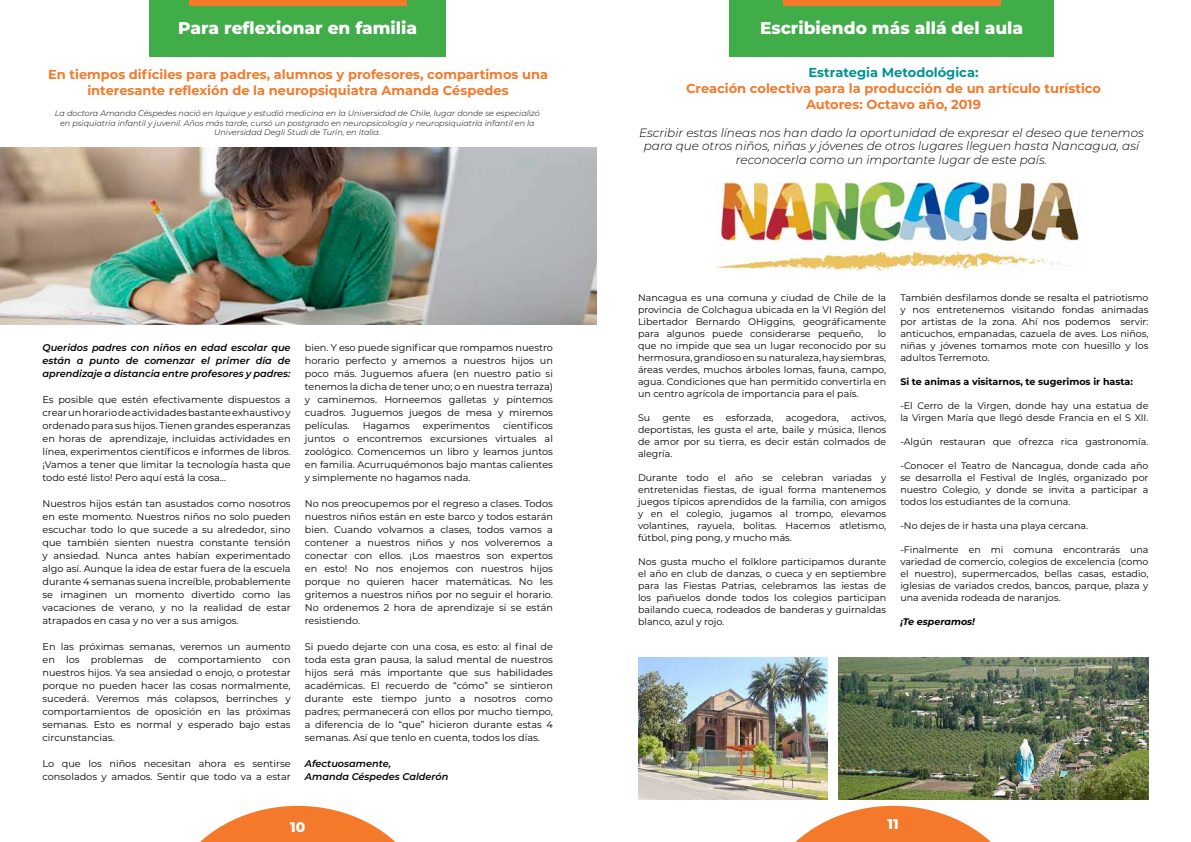
<style>
.page{position:relative;width:1191px;height:842px;background:#fff}
.page>*{position:absolute;margin:0;border:0;box-sizing:border-box;transform-origin:0 0}
.t1{font:800 17px "Montserrat";color:#fff}
.t2{font:800 14px "Montserrat";color:#fff}
.t3{font:700 13px/15.6px "Montserrat";color:#f4792b;text-align:center}
.t4{font:700 13px "Montserrat";color:#009394}
.t5{font:italic 300 12px/13.5px "Montserrat";color:#000;text-align:center}
.t6{font:9.7px/13px "Montserrat";color:#000;text-align:justify}
.t7{font:italic 600 9.7px/13px "Montserrat";color:#000;text-align:justify}
.t8{font:9.5px/12px "Montserrat";color:#000;text-align:justify}
.t9{font:700 9.5px "Montserrat";color:#000}
.t10{font:italic 700 9.5px "Montserrat";color:#000}
.t11{font:italic 300 8px/9.6px "Montserrat";color:#000;text-align:center}
</style>
<div class="page">
<svg style="left:200px;top:806px;width:196px;height:36px"></svg>
<svg style="left:795px;top:806px;width:196px;height:36px"></svg>
<img style="left:0;top:147px;width:596px;height:177px">
<img style="left:715px;top:183px;width:364px;height:87px">
<img style="left:638px;top:658px;width:189px;height:141px">
<img style="left:838px;top:658px;width:310px;height:141px">
<div style="left:150px;top:0;width:296px;height:57px;background:#41ad49"></div>
<div style="left:729px;top:0;width:325px;height:57px;background:#41ad49"></div>
<div style="left:189px;top:0;width:217px;height:5px;background:#f4792b"></div>
<div style="left:783px;top:0;width:217px;height:5px;background:#f4792b"></div>
<h1 class="t1" style="left:178px;top:15px;width:240px">Para reflexionar en familia</h1>
<h1 class="t1" style="left:760px;top:15px;width:265px">Escribiendo más allá del aula</h1>
<h3 class="t3" style="left:48px;top:66px;width:501px">En tiempos difíciles para padres, alumnos y profesores, compartimos una interesante reflexión de la neuropsiquiatra Amanda Céspedes</h3>
<p class="t11" style="left:55px;top:108px;width:486px">La doctora Amanda Céspedes nació en Iquique y estudió medicina en la Universidad de Chile, lugar donde se especializó en psiquiatría infantil y juvenil. Años más tarde, cursó un postgrado en neuropsicología y neuropsiquiatría infantil en la<br>Universidad Degli Studi de Turín, en Italia.</p>
<p class="t7" style="left:43px;top:341px;width:250px">Queridos padres con niños en edad escolar que están a punto de comenzar el primer día de aprendizaje a distancia entre profesores y padres:</p>
<p class="t6" style="left:43px;top:393px;width:250px">Es posible que estén efectivamente dispuestos a crear un horario de actividades bastante exhaustivo y ordenado para sus hijos. Tienen grandes esperanzas en horas de aprendizaje, incluidas actividades en línea, experimentos científicos e informes de libros. ¡Vamos a tener que limitar la tecnología hasta que todo esté listo! Pero aquí está la cosa...</p>
<p class="t6" style="left:43px;top:497px;width:250px">Nuestros hijos están tan asustados como nosotros en este momento. Nuestros niños no solo pueden escuchar todo lo que sucede a su alrededor, sino que también sienten nuestra constante tensión y ansiedad. Nunca antes habían experimentado algo así. Aunque la idea de estar fuera de la escuela durante 4 semanas suena increíble, probablemente se imaginen un momento divertido como las vacaciones de verano, y no la realidad de estar atrapados en casa y no ver a sus amigos.</p>
<p class="t6" style="left:43px;top:640px;width:250px">En las próximas semanas, veremos un aumento en los problemas de comportamiento con nuestros hijos. Ya sea ansiedad o enojo, o protestar porque no pueden hacer las cosas normalmente, sucederá. Veremos más colapsos, berrinches y comportamientos de oposición en las próximas semanas. Esto es normal y esperado bajo estas circunstancias.</p>
<p class="t6" style="left:43px;top:757px;width:250px">Lo que los niños necesitan ahora es sentirse consolados y amados. Sentir que todo va a estar</p>
<p class="t6" style="left:305px;top:341px;width:250px">bien. Y eso puede significar que rompamos nuestro horario perfecto y amemos a nuestros hijos un poco más. Juguemos afuera (en nuestro patio si tenemos la dicha de tener uno; o en nuestra terraza) y caminemos. Horneemos galletas y pintemos cuadros. Juguemos juegos de mesa y miremos películas.</p>
<p class="t6" style="left:305px;top:419px;width:250px;text-indent:198px">científicos juntos o encontremos excursiones virtuales al zoológico. Comencemos un libro y leamos juntos en familia. Acurruquémonos bajo mantas calientes y simplemente no hagamos nada.</p>
<p class="t6" style="left:305px;top:497px;width:250px">No nos preocupemos por el regreso a clases. Todos nuestros niños están en este barco y todos estarán bien. Cuando volvamos a clases, todos vamos a contener a nuestros niños y nos volveremos a conectar con ellos. ¡Los maestros son expertos en esto! No nos enojemos con nuestros hijos porque no quieren hacer matemáticas. No les gritemos a nuestros niños por no seguir el horario.<br>No ordenemos 2 hora de aprendizaje si se están resistiendo.</p>
<p class="t6" style="left:305px;top:640px;width:250px">Si puedo dejarte con una cosa, es esto: al final de toda esta gran pausa, la salud mental de nuestros hijos será más importante que sus habilidades académicas. El recuerdo de “cómo” se sintieron durante este tiempo junto a nosotros como padres; permanecerá con ellos por mucho tiempo, a diferencia de lo “que” hicieron durante estas 4 semanas. Así que tenlo en cuenta, todos los días.</p>
<p class="t7" style="left:305px;top:756px;width:145px">Afectuosamente,<br>Amanda Céspedes Calderón</p>
<p class="t6" style="left:363px;top:419px;width:49px">Hagamos</p>
<p class="t6" style="left:423px;top:419px;width:69px">experimentos</p>
<h3 class="t4" style="left:808px;top:63px;width:171px">Estrategia Metodológica:</h3>
<h3 class="t3" style="left:686px;top:80px;width:416px">Creación colectiva para la producción de un artículo turístico<br>Autores: Octavo año, 2019</h3>
<p class="t5" style="left:639px;top:126px;width:506px">Escribir estas líneas nos han dado la oportunidad de expresar el deseo que tenemos para que otros niños, niñas y jóvenes de otros lugares lleguen hasta Nancagua, así reconocerla como un importante lugar de este país.</p>
<p class="t8" style="left:638px;top:291px;width:250px">Nancagua es una comuna y ciudad de Chile de la provincia de Colchagua ubicada en la VI Región del Libertador Bernardo OHiggins, geográficamente para algunos puede considerarse pequeño,</p>
<p class="t8" style="left:638px;top:327px;width:250px;text-indent:240px">lo que no impide que sea un lugar reconocido por su hermosura, grandioso en su naturaleza, hay siembras, áreas verdes, muchos árboles lomas, fauna, campo, agua. Condiciones que han permitido convertirla en un centro agrícola de importancia para el país.</p>
<p class="t8" style="left:638px;top:411px;width:14px">Su</p>
<p class="t8" style="left:662px;top:411px;width:30px">gente</p>
<p class="t8" style="left:703px;top:411px;width:12px">es</p>
<p class="t8" style="left:725px;top:411px;width:49px">esforzada,</p>
<p class="t8" style="left:786px;top:411px;width:54px">acogedora,</p>
<p class="t8" style="left:638px;top:411px;width:250px;text-indent:213px">activos, deportistas, les gusta el arte, baile y música, llenos de amor por su tierra, es decir están colmados de alegría.</p>
<p class="t8" style="left:638px;top:471px;width:250px">Durante todo el año se celebran variadas y entretenidas fiestas, de igual forma mantenemos juegos típicos aprendidos de la familia, con amigos y en el colegio, jugamos al trompo, elevamos volantines, rayuela, bolitas. Hacemos atletismo, fútbol, ping pong, y mucho más.</p>
<p class="t8" style="left:638px;top:555px;width:250px">Nos gusta mucho el folklore participamos durante el año en club de danzas, o cueca y en septiembre para las Fiestas Patrias, celebramos las iestas de los pañuelos donde todos los colegios participan bailando cueca, rodeados de banderas y guirnaldas blanco, azul y rojo.</p>
<p class="t8" style="left:900px;top:291px;width:250px">También desfilamos donde se resalta el patriotismo y nos entretenemos visitando fondas animadas por artistas de la zona. Ahí nos podemos servir: anticuchos, empanadas, cazuela de aves. Los niños, niñas y jóvenes tomamos mote con huesillo y los adultos Terremoto.</p>
<p class="t9" style="left:900px;top:374px;width:234px">Si te animas a visitarnos, te sugerimos ir hasta:</p>
<p class="t8" style="left:900px;top:399px;width:250px">-El Cerro de la Virgen, donde hay una estatua de la Virgen María que llegó desde Francia en el S XII.</p>
<p class="t8" style="left:900px;top:435px;width:250px">-Algún restauran que ofrezca rica gastronomía.</p>
<p class="t8" style="left:900px;top:459px;width:250px">-Conocer el Teatro de Nancagua, donde cada año se desarrolla el Festival de Inglés, organizado por nuestro Colegio, y donde se invita a participar a todos los estudiantes de la comuna.</p>
<p class="t8" style="left:900px;top:519px;width:189px">-No dejes de ir hasta una playa cercana.</p>
<p class="t8" style="left:900px;top:543px;width:250px">-Finalmente en mi comuna encontrarás una variedad de comercio, colegios de excelencia (como el nuestro), supermercados, bellas casas, estadio, iglesias de variados credos, bancos, parque, plaza y una avenida rodeada de naranjos.</p>
<p class="t10" style="left:900px;top:614px;width:76px">¡Te esperamos!</p>
<h2 class="t2" style="left:290px;top:816px;width:17px">10</h2>
<h2 class="t2" style="left:887px;top:814px;width:13px">11</h2>
</div>
